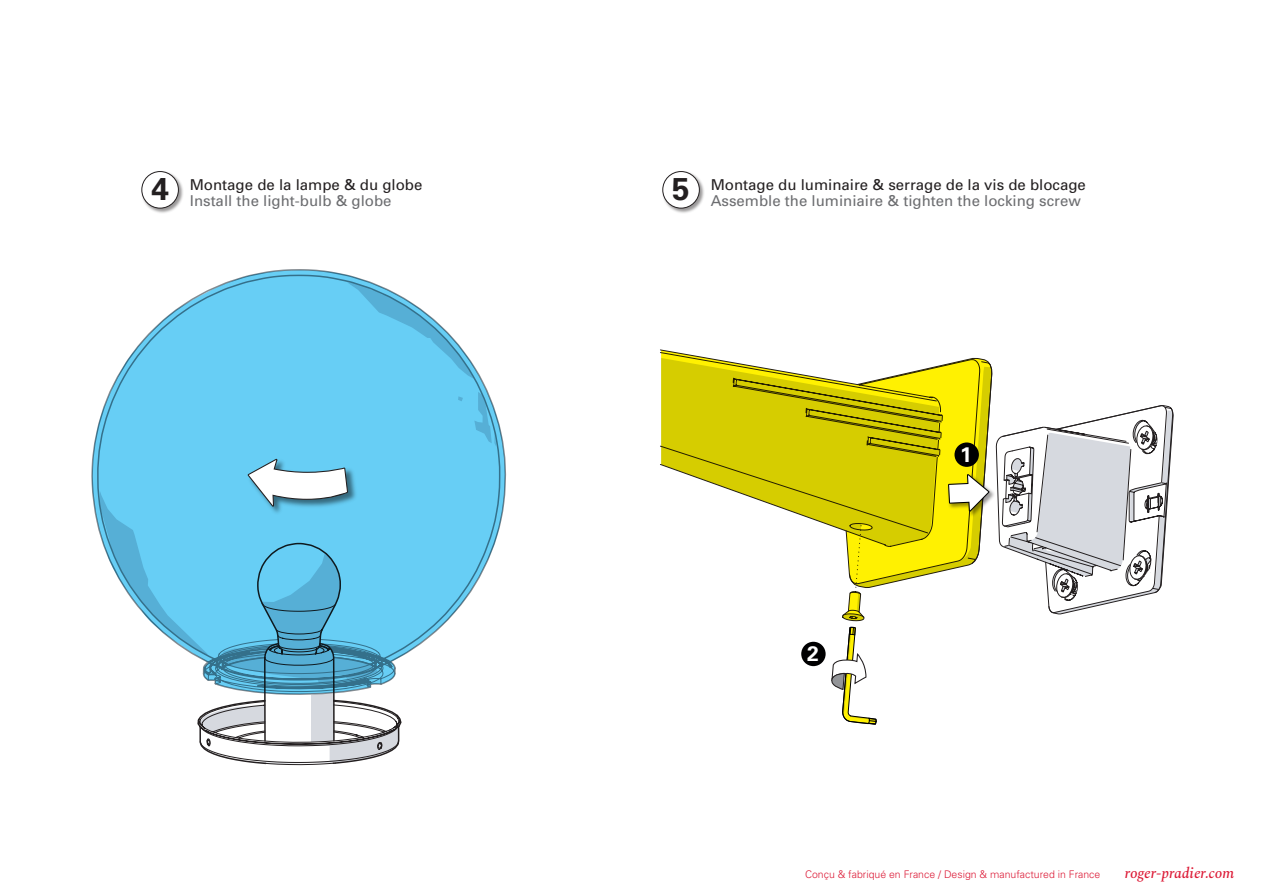
<style>
.page{position:relative;width:1263px;height:893px;background:#fff}
.page>*{position:absolute;margin:0;border:0;box-sizing:border-box;transform-origin:0 0}
.t1{font:700 21px "Univers LT Std";color:#fff}
.t2{font:15px "Univers";color:#6c6d70}
.t3{font:15px "Univers";color:#231f20}
.t4{font:italic 500 15px "Spectral";color:#dc1a36}
.t5{font:300 10.5px "Univers";color:#dc1a36}
</style>
<div class="page">
<svg style="left:197px;top:694px;width:205px;height:71px"></svg>
<svg style="left:92px;top:270px;width:413px;height:424px;fill:#67cef5"></svg>
<img style="left:245px;top:457px;width:114px;height:61px">
<svg style="left:248px;top:459px;width:100px;height:48px"></svg>
<svg style="left:661px;top:350px;width:331px;height:237px;fill:#d6cd00"></svg>
<img style="left:946px;top:472px;width:48px;height:47px">
<svg style="left:948px;top:474px;width:41px;height:38px"></svg>
<svg style="left:995px;top:405px;width:179px;height:210px"></svg>
<div style="left:954px;top:442px;width:25px;height:25px;background:#000001;border-radius:50%"></div>
<div style="left:801px;top:642px;width:25px;height:24px;background:#000001;border-radius:50%"></div>
<svg style="left:828px;top:523px;width:49px;height:202px"></svg>
<img style="left:141px;top:171px;width:42px;height:42px">
<div style="left:142px;top:172px;width:36px;height:36px;background:#fff;border-radius:50%"></div>
<div style="left:141px;top:171px;width:38px;height:38px;border:1px solid #231f20;border-radius:50%"></div>
<img style="left:662px;top:171px;width:42px;height:42px">
<div style="left:663px;top:172px;width:36px;height:36px;background:#fff;border-radius:50%"></div>
<div style="left:662px;top:171px;width:38px;height:38px;border:1px solid #231f20;border-radius:50%"></div>
<p class="t2" style="left:151px;top:192px;width:242px"><sup>4</sup> Install the light-bulb &amp; globe</p>
<p class="t3" style="left:190px;top:176px;width:234px">Montage de la lampe &amp; du globe</p>
<p class="t2" style="left:672px;top:192px;width:410px"><sup>5</sup> Assemble the luminiaire &amp; tighten the locking screw</p>
<p class="t3" style="left:711px;top:176px;width:377px">Montage du luminaire &amp; serrage de la vis de blocage</p>
<h1 class="t1" style="left:807px;top:641px;width:13px">2</h1>
<h1 class="t1" style="left:960px;top:442px;width:13px">1</h1>
<p class="t5" style="left:805px;top:868px;width:297px">Conçu &amp; fabriqué en France / Design &amp; manufactured in France</p>
<p class="t4" style="left:1125px;top:862px;width:111px">roger-pradier.com</p>
</div>
